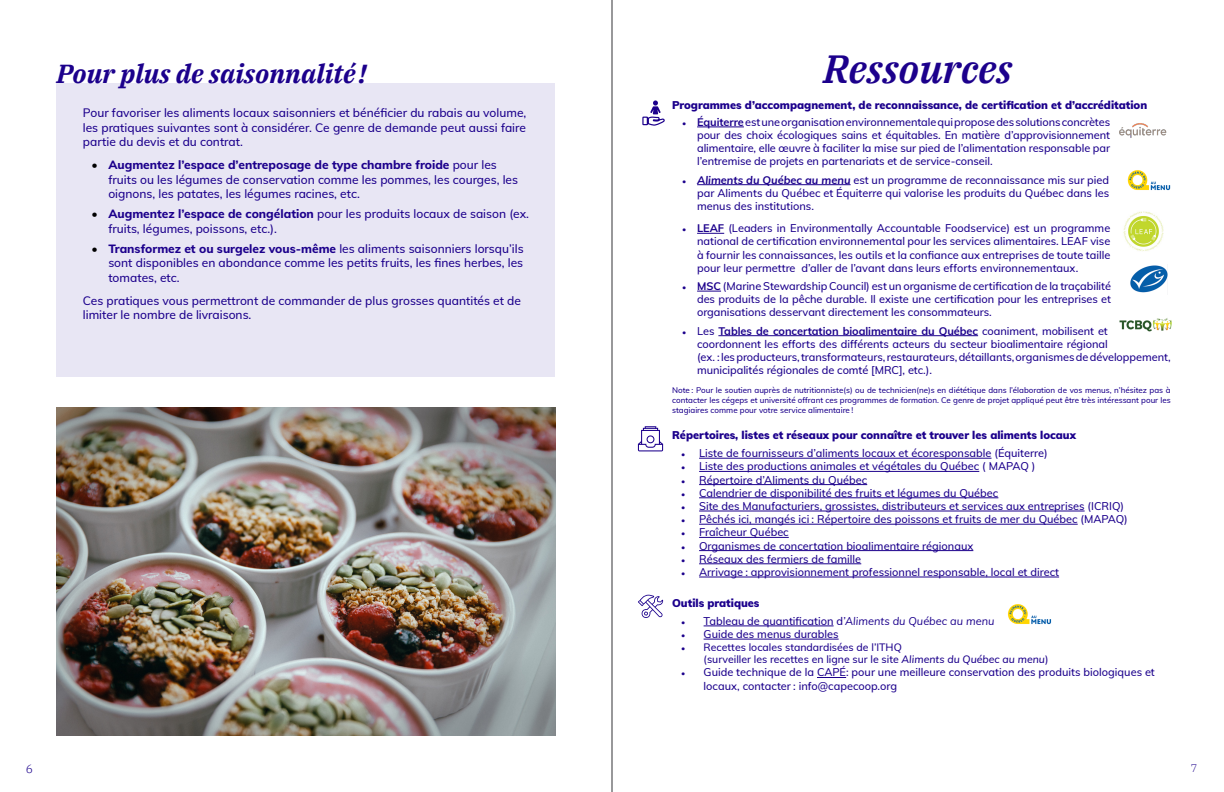
<style>
.page{position:relative;width:1224px;height:792px;background:#fff}
.page>*{position:absolute;margin:0;border:0;box-sizing:border-box;transform-origin:0 0}
.t1{font:italic 600 39.2px "IBM Plex Serif";color:#1c008c}
.t2{font:italic 700 26px "IBM Plex Serif";color:#1c008c}
.t3{font:500 12px/14.4px "Muli";color:#1c008c}
.t4{font:300 12px "IBM Plex Serif";color:#1c008c}
.t5{font:500 11px/13.2px "Muli";color:#1c008c;text-align:justify}
.t6{font:900 11px "Muli";color:#1c008c}
.t7{font:300 11px "IBM Plex Serif";color:#1c008c}
.t8{font:500 10.5px/12.6px "Muli";color:#1c008c}
.t9{font:500 8px/10px "Muli";color:#1c008c;text-align:justify}
.s1{font-weight:400;color:#000}
.s2{font-weight:800}
.s3{font-weight:400;font-size:8px}
.s4{font-weight:700}
.s5{font-weight:700;font-style:italic}
.s6{font-weight:400;font-style:italic}
.s7{font-style:italic}
</style>
<div class="page">
<hr style="left:612px;top:0;width:1px;height:792px;background:#333236">
<div style="left:57px;top:83px;width:498px;height:294px;background:#e8e6f4"></div>
<img style="left:57px;top:408px;width:498px;height:327px">
<hr style="left:697px;top:127px;width:47px;height:1px;background:#1c008c">
<hr style="left:697px;top:184px;width:154px;height:1px;background:#1c008c">
<svg style="left:697px;top:233px;width:27px;height:1px"></svg>
<svg style="left:697px;top:291px;width:24px;height:1px"></svg>
<hr style="left:718px;top:335px;width:260px;height:1px;background:#1c008c">
<hr style="left:699px;top:458px;width:293px;height:1px;background:#1c008c">
<hr style="left:699px;top:471px;width:280px;height:1px;background:#1c008c">
<hr style="left:699px;top:484px;width:168px;height:1px;background:#1c008c">
<hr style="left:699px;top:498px;width:299px;height:1px;background:#1c008c">
<hr style="left:699px;top:511px;width:386px;height:1px;background:#1c008c">
<hr style="left:699px;top:524px;width:379px;height:1px;background:#1c008c">
<hr style="left:699px;top:537px;width:90px;height:1px;background:#1c008c">
<hr style="left:699px;top:550px;width:274px;height:1px;background:#1c008c">
<hr style="left:699px;top:564px;width:162px;height:1px;background:#1c008c">
<hr style="left:699px;top:577px;width:360px;height:1px;background:#1c008c">
<hr style="left:704px;top:626px;width:130px;height:1px;background:#1c008c">
<hr style="left:704px;top:639px;width:135px;height:1px;background:#1c008c">
<svg style="left:817px;top:677px;width:29px;height:1px"></svg>
<svg style="left:638px;top:426px;width:25px;height:25px"></svg>
<svg style="left:642px;top:100px;width:23px;height:26px"></svg>
<img style="left:1007px;top:604px;width:45px;height:21px">
<svg style="left:638px;top:595px;width:25px;height:23px"></svg>
<img style="left:1127px;top:170px;width:44px;height:21px">
<img style="left:1119px;top:123px;width:48px;height:15px">
<img style="left:1119px;top:318px;width:53px;height:13px">
<img style="left:1123px;top:211px;width:41px;height:41px">
<img style="left:1130px;top:265px;width:38px;height:28px">
<h2 class="t2" style="left:57px;top:54px;width:311px">Pour plus de saisonnalité !</h2>
<p class="t3" style="left:83px;top:105px;width:445px;text-align:justify">Pour favoriser les aliments locaux saisonniers et bénéficier du rabais au volume, les pratiques suivantes sont à considérer. Ce genre de demande peut aussi faire partie du devis et du contrat.</p>
<p class="t3" style="left:108px;top:157px;width:411px;text-indent:-17px"><span class="s1">•</span> <span class="s2">Augmentez l’espace d’entreposage de type chambre froide</span> pour les fruits ou les légumes de conservation comme les pommes, les courges, les oignons, les patates, les légumes racines, etc.</p>
<p class="t3" style="left:108px;top:206px;width:422px;text-indent:-17px"><span class="s1">•</span> <span class="s2">Augmentez l’espace de congélation</span> pour les produits locaux de saison (ex. fruits, légumes, poissons, etc.).</p>
<p class="t3" style="left:108px;top:241px;width:417px;text-align:justify;text-indent:-17px"><span class="s1">•</span> <span class="s2">Transformez et ou surgelez vous-même</span> les aliments saisonniers lorsqu’ils sont disponibles en abondance comme les petits fruits, les fines herbes, les tomates, etc.</p>
<p class="t3" style="left:83px;top:293px;width:440px">Ces pratiques vous permettront de commander de plus grosses quantités et de limiter le nombre de livraisons.</p>
<h1 class="t1" style="left:823px;top:39px;width:191px">Ressources</h1>
<p class="t6" style="left:672px;top:97px;width:477px">Programmes d’accompagnement, de reconnaissance, de certification et d’accréditation</p>
<p class="t5" style="left:697px;top:115px;width:415px;text-indent:-15px"><span class="s3">•</span> <span class="s4">Équiterre</span> est une organisation environnementale qui propose des solutions concrètes pour des choix écologiques sains et équitables. En matière d’approvisionnement alimentaire, elle œuvre à faciliter la mise sur pied de l’alimentation responsable par l’entremise de projets en partenariats et de service-conseil.</p>
<p class="t5" style="left:697px;top:173px;width:414px;text-indent:-15px"><span class="s3">•</span> <span class="s5">Aliments du Québec au menu</span> est un programme de reconnaissance mis sur pied par Aliments du Québec et Équiterre qui valorise les produits du Québec dans les menus des institutions.</p>
<p class="t5" style="left:697px;top:221px;width:415px;text-indent:-15px"><span class="s3">•</span> <span class="s4">LEAF</span> (Leaders in Environmentally Accountable Foodservice) est un programme national de certification environnemental pour les services alimentaires. LEAF vise à fournir les connaissances, les outils et la confiance aux entreprises de toute taille pour leur permettre d’aller de l’avant dans leurs efforts environnementaux.</p>
<p class="t5" style="left:697px;top:279px;width:415px;text-indent:-15px"><span class="s3">•</span> <span class="s4">MSC</span> (Marine Stewardship Council) est un organisme de certification de la traçabilité des produits de la pêche durable. Il existe une certification pour les entreprises et organisations desservant directement les consommateurs.</p>
<p class="t5" style="left:697px;top:324px;width:475px;text-align:left;text-indent:-15px"><span class="s3">•</span> Les <span class="s4">Tables de concertation bioalimentaire du Québec</span> coaniment, mobilisent et coordonnent les efforts des différents acteurs du secteur bioalimentaire régional<br>(ex. : les producteurs, transformateurs, restaurateurs, détaillants, organismes de développement, municipalités régionales de comté [MRC], etc.).</p>
<p class="t9" style="left:672px;top:385px;width:500px">Note : Pour le soutien auprès de nutritionniste(s) ou de technicien(ne)s en diététique dans l’élaboration de vos menus, n’hésitez pas à contacter les cégeps et université offrant ces programmes de formation. Ce genre de projet appliqué peut être très intéressant pour les stagiaires comme pour votre service alimentaire !</p>
<p class="t6" style="left:672px;top:427px;width:405px">Répertoires, listes et réseaux pour connaître et trouver les aliments locaux</p>
<p class="t5" style="left:681px;top:446px;width:368px"><span class="s3">•</span> Liste de fournisseurs d’aliments locaux et écoresponsable (Équiterre)</p>
<p class="t5" style="left:681px;top:459px;width:356px"><span class="s3">•</span> Liste des productions animales et végétales du Québec ( MAPAQ )</p>
<p class="t5" style="left:681px;top:472px;width:188px"><span class="s3">•</span> Répertoire d’Aliments du Québec</p>
<p class="t5" style="left:681px;top:486px;width:319px"><span class="s3">•</span> Calendrier de disponibilité des fruits et légumes du Québec</p>
<p class="t5" style="left:681px;top:499px;width:445px"><span class="s3">•</span> Site des Manufacturiers, grossistes, distributeurs et services aux entreprises (ICRIQ)</p>
<p class="t5" style="left:681px;top:512px;width:448px"><span class="s3">•</span> Pêchés ici, mangés ici : Répertoire des poissons et fruits de mer du Québec (MAPAQ)</p>
<p class="t5" style="left:681px;top:525px;width:109px"><span class="s3">•</span> Fraîcheur Québec</p>
<p class="t5" style="left:681px;top:538px;width:294px"><span class="s3">•</span> Organismes de concertation bioalimentaire régionaux</p>
<p class="t5" style="left:681px;top:552px;width:182px"><span class="s3">•</span> Réseaux des fermiers de famille</p>
<p class="t5" style="left:681px;top:565px;width:380px"><span class="s3">•</span> Arrivage : approvisionnement professionnel responsable, local et direct</p>
<p class="t6" style="left:672px;top:595px;width:89px">Outils pratiques</p>
<p class="t5" style="left:681px;top:614px;width:315px"><span class="s3">•</span> Tableau de quantification d<span class="s6">’Aliments du Québec au menu</span></p>
<p class="t5" style="left:681px;top:627px;width:159px"><span class="s3">•</span> Guide des menus durables</p>
<p class="t8" style="left:704px;top:640px;width:346px;text-indent:-22px"><span class="s3">•</span> Recettes locales standardisées de l’ITHQ<br>(surveiller les recettes en ligne sur le site <span class="s7">Aliments du Québec au menu</span>)</p>
<p class="t5" style="left:704px;top:665px;width:453px;text-indent:-22px"><span class="s3">•</span> Guide technique de la CAPÉ: pour une meilleure conservation des produits biologiques et locaux, contacter : info@capecoop.org</p>
<p class="t4" style="left:26px;top:759px;width:9px">6</p>
<p class="t7" style="left:1191px;top:759px;width:8px">7</p>
</div>
